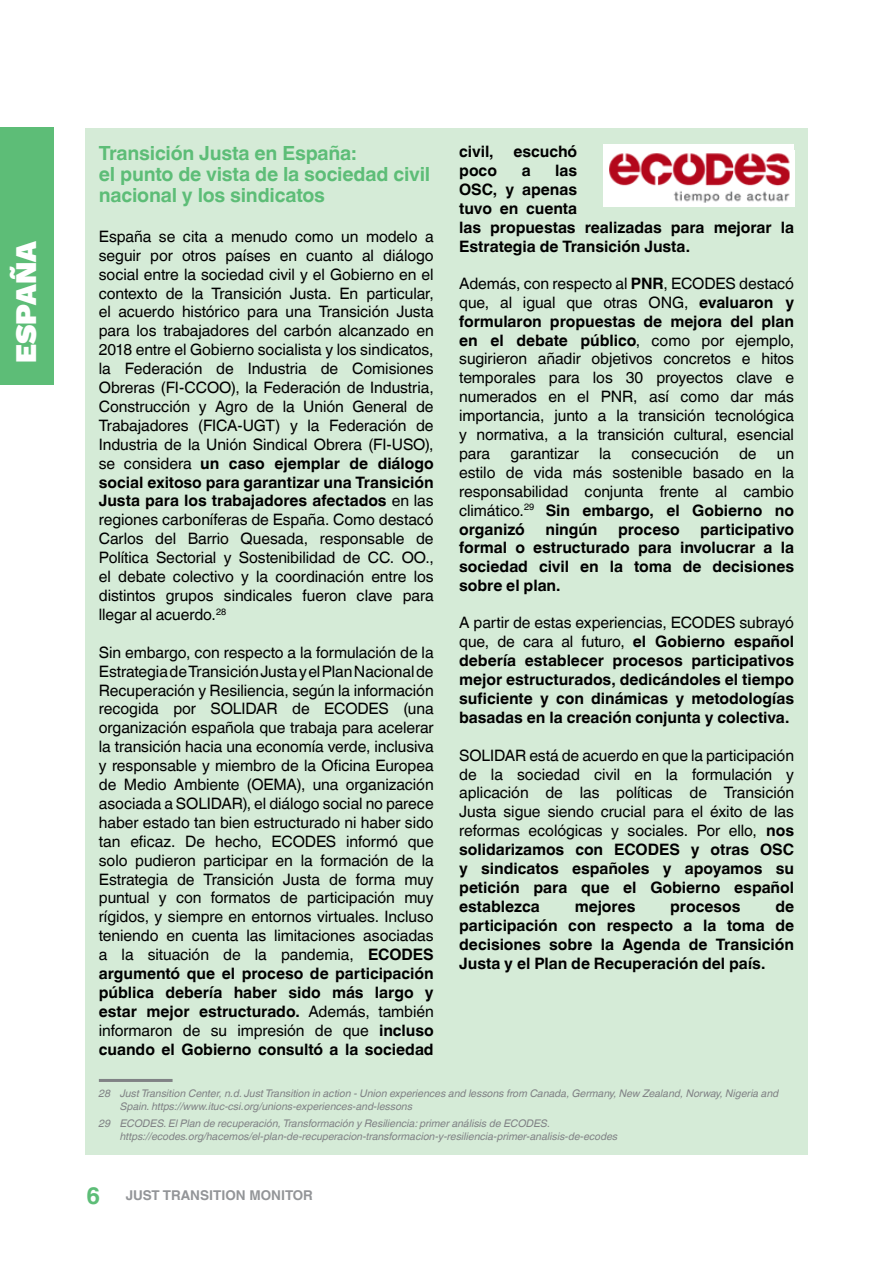
<style>
.page{position:relative;width:893px;height:1263px;background:#fff}
.page>*{position:absolute;margin:0;border:0;box-sizing:border-box;transform-origin:0 0}
.t1{font:900 30px "Work Sans";letter-spacing:.01em;color:#fff}
.t2{font:700 24px "Helvetica World";color:#5dbd77}
.t3{font:700 19.5px/21px "Helvetica World";letter-spacing:-.01em;color:#5dbd77}
.t4{font:15.75px/18.9px "Helvetica World";letter-spacing:-.005em;color:#000;text-align:justify}
.t5{font:700 15.75px/18.9px "Helvetica World";letter-spacing:-.005em;color:#000;text-align:justify}
.t6{font:700 13.5px "Helvetica World";color:#939598}
.t7{font:italic 10.5px/12.6px "Helvetica World";color:#808285}
.s1{font-weight:700}
.s2{font-weight:400}
</style>
<div class="page">
<div style="left:85px;top:128px;width:723px;height:1026px;background:#d5ebd7"></div>
<hr style="left:99px;top:1079px;width:74px;height:3px;background:#808285">
<div style="left:0;top:127px;width:54px;height:258px;background:#5dbd77"></div>
<div style="left:604px;top:144px;width:190px;height:62px;background:#fff"></div>
<img style="left:609px;top:153px;width:181px;height:50px">
<h1 class="t1" style="left:3px;top:363px;width:124px;rotate:-90deg">ESPAÑA</h1>
<h1 class="t1" style="left:3px;top:363px;width:94px;rotate:-90deg">SPAIN</h1>
<p class="t3" style="left:99px;top:143px;width:333px">Transición Justa en España:<br>el punto de vista de la sociedad civil nacional y los sindicatos</p>
<p class="t4" style="left:99px;top:227px;width:336px">España se cita a menudo como un modelo a seguir por otros países en cuanto al diálogo social entre la sociedad civil y el Gobierno en el contexto de la Transición Justa. En particular, el acuerdo histórico para una Transición Justa para los trabajadores del carbón alcanzado en 2018 entre el Gobierno socialista y los sindicatos, la Federación de Industria de Comisiones Obreras (FI-CCOO), la Federación de Industria, Construcción y Agro de la Unión General de Trabajadores (FICA-UGT) y la Federación de Industria de la Unión Sindical Obrera (FI-USO), se considera <span class="s1">un caso ejemplar de diálogo social exitoso para garantizar una Transición Justa para los trabajadores afectados</span> en las regiones carboníferas de España. Como destacó Carlos del Barrio Quesada, responsable de Política Sectorial y Sostenibilidad de CC. OO., el debate colectivo y la coordinación entre los distintos grupos sindicales fueron clave para llegar al acuerdo.<sup>28</sup></p>
<p class="t4" style="left:99px;top:643px;width:336px">Sin embargo, con respecto a la formulación de la Estrategia de Transición Justa y el Plan Nacional de Recuperación y Resiliencia, según la información recogida por SOLIDAR de ECODES (una organización española que trabaja para acelerar la transición hacia una economía verde, inclusiva y responsable y miembro de la Oficina Europea de Medio Ambiente (OEMA), una organización asociada a SOLIDAR), el diálogo social no parece haber estado tan bien estructurado ni haber sido tan eficaz. De hecho, ECODES informó que solo pudieron participar en la formación de la Estrategia de Transición Justa de forma muy puntual y con formatos de participación muy rígidos, y siempre en entornos virtuales. Incluso teniendo en cuenta las limitaciones asociadas a la situación de la pandemia, <span class="s1">ECODES argumentó que el proceso de participación pública debería haber sido más largo y estar mejor estructurado.</span> Además, también informaron de su impresión de que <span class="s1">incluso cuando el Gobierno consultó a la sociedad</span></p>
<p class="t7" style="left:120px;top:1087px;width:660px;text-indent:-21px">28 Just Transition Center, n.d. Just Transition in action - Union experiences and lessons from Canada, Germany, New Zealand, Norway, Nigeria and<br>Spain. https://www.ituc-csi.org/unions-experiences-and-lessons</p>
<p class="t7" style="left:120px;top:1117px;width:499px;text-indent:-21px">29 ECODES. El Plan de recuperación, Transformación y Resiliencia: primer análisis de ECODES. https://ecodes.org/hacemos/el-plan-de-recuperacion-transformacion-y-resiliencia-primer-analisis-de-ecodes</p>
<p class="t5" style="left:459px;top:142px;width:36px">civil,</p>
<p class="t5" style="left:513px;top:142px;width:65px">escuchó</p>
<p class="t5" style="left:459px;top:161px;width:39px">poco</p>
<p class="t5" style="left:522px;top:161px;width:10px">a</p>
<p class="t5" style="left:459px;top:161px;width:336px;text-align:left;text-indent:96px">las<br>OSC, y apenas<br>tuvo en cuenta<br>las propuestas realizadas para mejorar la<br>Estrategia de Transición Justa.</p>
<p class="t4" style="left:459px;top:274px;width:336px">Además, con respecto al <span class="s1">PNR</span>, ECODES destacó que, al igual que otras ONG, <span class="s1">evaluaron y formularon propuestas de mejora del plan en el debate público</span>, como por ejemplo, sugirieron añadir objetivos concretos e hitos temporales para los 30 proyectos clave e numerados en el PNR, así como dar más importancia, junto a la transición tecnológica y normativa, a la transición cultural, esencial para</p>
<p class="t4" style="left:510px;top:444px;width:70px">garantizar</p>
<p class="t4" style="left:599px;top:444px;width:14px">la</p>
<p class="t4" style="left:631px;top:444px;width:89px">consecución</p>
<p class="t4" style="left:739px;top:444px;width:19px">de</p>
<p class="t4" style="left:459px;top:444px;width:336px;text-indent:318px">un estilo de vida más sostenible basado en la responsabilidad conjunta frente al cambio climático.<sup>29</sup> <span class="s1">Sin embargo, el Gobierno no organizó</span></p>
<p class="t5" style="left:545px;top:520px;width:53px">ningún</p>
<p class="t5" style="left:618px;top:520px;width:63px">proceso</p>
<p class="t5" style="left:459px;top:520px;width:336px;text-indent:241px">participativo formal o estructurado para involucrar a la sociedad civil en la toma de decisiones sobre el plan.</p>
<p class="t5" style="left:459px;top:613px;width:336px"><span class="s2">A partir de estas experiencias, ECODES subrayó que, de cara al futuro,</span> el Gobierno español debería establecer procesos participativos mejor estructurados, dedicándoles el tiempo suficiente y con dinámicas y metodologías basadas en la creación conjunta y colectiva.</p>
<p class="t4" style="left:459px;top:746px;width:336px">SOLIDAR está de acuerdo en que la participación de la sociedad civil en la formulación y aplicación de las políticas de Transición Justa sigue siendo crucial para el éxito de las reformas ecológicas y sociales. Por ello, <span class="s1">nos solidarizamos con ECODES y otras OSC y sindicatos españoles y apoyamos su petición para que el Gobierno español establezca</span></p>
<p class="t5" style="left:575px;top:897px;width:62px">mejores</p>
<p class="t5" style="left:670px;top:897px;width:72px">procesos</p>
<p class="t5" style="left:459px;top:897px;width:336px;text-indent:316px">de participación con respecto a la toma de decisiones sobre la Agenda de Transición Justa y el Plan de Recuperación del país.</p>
<h2 class="t2" style="left:86px;top:1181px;width:15px">6</h2>
<p class="t6" style="left:126px;top:1187px;width:189px">JUST TRANSITION MONITOR</p>
</div>
